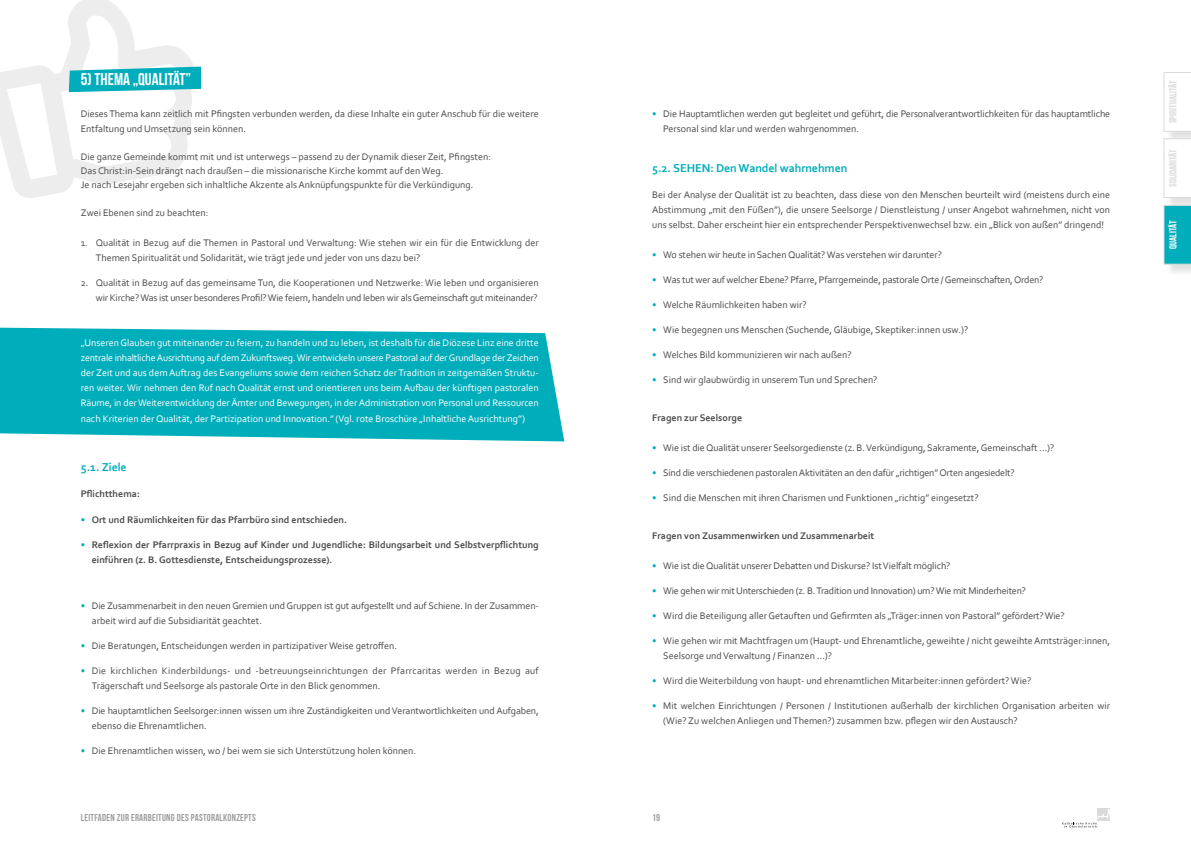
<style>
.page{position:relative;width:1191px;height:842px;background:#fff}
.page>*{position:absolute;margin:0;border:0;box-sizing:border-box;transform-origin:0 0}
.t1{font:17px "Bebas Neue";color:#fff}
.t2{font:700 12px "Corbel";letter-spacing:-.01em;color:#00adba}
.t3{font:10px/15px "Corbel";color:#4a4a49}
.t4{font:10px/15px "Corbel";color:#fff;text-align:justify}
.t5{font:10px/15px "Corbel";letter-spacing:-.02em;color:#4a4a49;text-align:right}
.t6{font:700 10px/15px "Corbel";color:#4a4a49}
.t7{font:10px/15px "Corbel";letter-spacing:.02em;color:#4a4a49}
.t8{font:10px "Bebas Neue";letter-spacing:.025em;color:#9d9d9c}
.t9{font:10px "Bebas Neue";color:#dadada}
.t10{font:10px "Bebas Neue";color:#fff}
.s1{font-weight:400;color:#00adba}
.s2{color:#00adba}
</style>
<div class="page">
<div style="left:1165px;top:74px;width:26px;height:70px;background:#000;opacity:.12"></div>
<svg style="left:1163px;top:72px;width:28px;height:60px"></svg>
<svg style="left:1062px;top:808px;width:48px;height:19px"></svg>
<div style="left:1165px;top:140px;width:26px;height:70px;background:#000;opacity:.12"></div>
<svg style="left:1163px;top:138px;width:28px;height:60px"></svg>
<div style="left:1165px;top:207px;width:26px;height:70px;background:#000;opacity:.12"></div>
<svg style="left:1163px;top:205px;width:28px;height:59px;background:#10b0bc"></svg>
<svg style="left:0;top:327px;width:564px;height:114px;background:#13b3bf"></svg>
<svg style="left:0;top:0;width:201px;height:198px"></svg>
<h1 class="t1" style="left:81px;top:70px;width:112px">5) THEMA „QUALITÄT”</h1>
<p class="t3" style="left:81px;top:106px;width:459px">Dieses Thema kann zeitlich mit Pfingsten verbunden werden, da diese Inhalte ein guter Anschub für die weitere<br>Entfaltung und Umsetzung sein können.</p>
<p class="t3" style="left:81px;top:150px;width:412px;line-height:14px">Die ganze Gemeinde kommt mit und ist unterwegs – passend zu der Dynamik dieser Zeit, Pfingsten:<br>Das Christ:in-Sein drängt nach draußen – die missionarische Kirche kommt auf den Weg.<br>Je nach Lesejahr ergeben sich inhaltliche Akzente als Anknüpfungspunkte für die Verkündigung.</p>
<p class="t3" style="left:81px;top:205px;width:129px">Zwei Ebenen sind zu beachten:</p>
<p class="t3" style="left:96px;top:235px;width:444px;text-indent:-15px">1. Qualität in Bezug auf die Themen in Pastoral und Verwaltung: Wie stehen wir ein für die Entwicklung der<br>Themen Spiritualität und Solidarität, wie trägt jede und jeder von uns dazu bei?</p>
<p class="t5" style="left:81px;top:275px;width:459px">2. Qualität in Bezug auf das gemeinsame Tun, die Kooperationen und Netzwerke: Wie leben und organisieren wir Kirche? Was ist unser besonderes Profil? Wie feiern, handeln und leben wir als Gemeinschaft gut miteinander?</p>
<p class="t4" style="left:81px;top:335px;width:459px">„Unseren Glauben gut miteinander zu feiern, zu handeln und zu leben, ist deshalb für die Diözese Linz eine dritte zentrale inhaltliche Ausrichtung auf dem Zukunftsweg. Wir entwickeln unsere Pastoral auf der Grundlage der Zeichen der Zeit und aus dem Auftrag des Evangeliums sowie dem reichen Schatz der Tradition in zeitgemäßen Struktu&shy;ren weiter. Wir nehmen den Ruf nach Qualität ernst und orientieren uns beim Aufbau der künftigen pastoralen Räume, in der Weiterentwicklung der Ämter und Bewegungen, in der Administration von Personal und Ressourcen</p>
<p class="t4" style="left:81px;top:411px;width:446px">nach Kriterien der Qualität, der Partizipation und Innovation.”(Vgl. rote Broschüre „Inhaltliche Ausrichtung”)</p>
<p class="t2" style="left:81px;top:460px;width:47px">5.1. Ziele</p>
<p class="t6" style="left:81px;top:486px;width:61px">Pflichtthema:</p>
<p class="t6" style="left:81px;top:512px;width:268px"><span class="s1">•</span> Ort und Räumlichkeiten für das Pfarrbüro sind entschieden.</p>
<p class="t6" style="left:92px;top:537px;width:448px;text-indent:-11px"><span class="s1">•</span> Reflexion der Pfarrpraxis in Bezug auf Kinder und Jugendliche: Bildungsarbeit und Selbstverpflichtung einführen (z. B. Gottesdienste, Entscheidungsprozesse).</p>
<p class="t3" style="left:92px;top:598px;width:448px;text-indent:-11px"><span class="s2">•</span> Die Zusammenarbeit in den neuen Gremien und Gruppen ist gut aufgestellt und auf Schiene. In der Zusammen&shy;arbeit wird auf die Subsidiarität geachtet.</p>
<p class="t3" style="left:81px;top:638px;width:318px"><span class="s2">•</span> Die Beratungen, Entscheidungen werden in partizipativer Weise getroffen.</p>
<p class="t7" style="left:92px;top:663px;width:448px;text-indent:-11px"><span class="s2">•</span> Die kirchlichen Kinderbildungs- und -betreuungseinrichtungen der Pfarrcaritas werden in Bezug auf<br>Trägerschaft und Seelsorge als pastorale Orte in den Blick genommen.</p>
<p class="t3" style="left:92px;top:703px;width:448px;text-indent:-11px"><span class="s2">•</span> Die hauptamtlichen Seelsorger:innen wissen um ihre Zuständigkeiten und Verantwortlichkeiten und Aufgaben, ebenso die Ehrenamtlichen.</p>
<p class="t3" style="left:81px;top:743px;width:337px"><span class="s2">•</span> Die Ehrenamtlichen wissen, wo / bei wem sie sich Unterstützung holen können.</p>
<p class="t8" style="left:81px;top:812px;width:176px">LEITFADEN ZUR ERARBEITUNG DES PASTORALKONZEPTS</p>
<p class="t3" style="left:663px;top:106px;width:448px;text-indent:-11px"><span class="s2">•</span> Die Hauptamtlichen werden gut begleitet und geführt, die Personalverantwortlichkeiten für das hauptamtliche<br>Personal sind klar und werden wahrgenommen.</p>
<p class="t2" style="left:652px;top:161px;width:197px">5.2. SEHEN: Den Wandel wahrnehmen</p>
<p class="t3" style="left:652px;top:187px;width:459px;text-align:justify">Bei der Analyse der Qualität ist zu beachten, dass diese von den Menschen beurteilt wird (meistens durch eine Abstimmung „mit den Füßen”), die unsere Seelsorge / Dienstleistung / unser Angebot wahrnehmen, nicht von uns selbst. Daher erscheint hier ein entsprechender Perspektivenwechsel bzw. ein „Blick von außen” dringend!</p>
<p class="t3" style="left:652px;top:247px;width:291px"><span class="s2">•</span> Wo stehen wir heute in Sachen Qualität? Was verstehen wir darunter?</p>
<p class="t5" style="left:652px;top:272px;width:393px"><span class="s2">•</span> Was tut wer auf welcher Ebene? Pfarre, Pfarrgemeinde, pastorale Orte / Gemeinschaften, Orden?</p>
<p class="t3" style="left:652px;top:297px;width:156px"><span class="s2">•</span> Welche Räumlichkeiten haben wir?</p>
<p class="t3" style="left:652px;top:322px;width:317px"><span class="s2">•</span> Wie begegnen uns Menschen (Suchende, Gläubige, Skeptiker:innen usw.)?</p>
<p class="t3" style="left:652px;top:347px;width:201px"><span class="s2">•</span> Welches Bild kommunizieren wir nach außen?</p>
<p class="t3" style="left:652px;top:372px;width:227px"><span class="s2">•</span> Sind wir glaubwürdig in unserem Tun und Sprechen?</p>
<p class="t6" style="left:652px;top:410px;width:91px">Fragen zur Seelsorge</p>
<p class="t3" style="left:652px;top:440px;width:404px"><span class="s2">•</span> Wie ist die Qualität unserer Seelsorgedienste (z. B. Verkündigung, Sakramente, Gemeinschaft …)?</p>
<p class="t5" style="left:652px;top:465px;width:364px"><span class="s2">•</span> Sind die verschiedenen pastoralen Aktivitäten an den dafür „richtigen” Orten angesiedelt?</p>
<p class="t3" style="left:652px;top:490px;width:328px"><span class="s2">•</span> Sind die Menschen mit ihren Charismen und Funktionen „richtig” eingesetzt?</p>
<p class="t6" style="left:652px;top:528px;width:224px">Fragen von Zusammenwirken und Zusammenarbeit</p>
<p class="t3" style="left:652px;top:558px;width:300px"><span class="s2">•</span> Wie ist die Qualität unserer Debatten und Diskurse? Ist Vielfalt möglich?</p>
<p class="t5" style="left:652px;top:583px;width:375px"><span class="s2">•</span> Wie gehen wir mit Unterschieden (z. B. Tradition und Innovation) um? Wie mit Minderheiten?</p>
<p class="t3" style="left:652px;top:608px;width:414px"><span class="s2">•</span> Wird die Beteiligung aller Getauften und Gefirmten als „Träger:innen von Pastoral” gefördert? Wie?</p>
<p class="t3" style="left:663px;top:633px;width:448px;text-indent:-11px"><span class="s2">•</span> Wie gehen wir mit Machtfragen um (Haupt- und Ehrenamtliche, geweihte / nicht geweihte Amtsträger:innen,<br>Seelsorge und Verwaltung / Finanzen …)?</p>
<p class="t3" style="left:652px;top:673px;width:380px"><span class="s2">•</span> Wird die Weiterbildung von haupt- und ehrenamtlichen Mitarbeiter:innen gefördert? Wie?</p>
<p class="t3" style="left:663px;top:698px;width:448px;text-indent:-11px"><span class="s2">•</span> Mit welchen Einrichtungen / Personen / Institutionen außerhalb der kirchlichen Organisation arbeiten wir (Wie? Zu welchen Anliegen und Themen?) zusammen bzw. pflegen wir den Austausch?</p>
<p class="t8" style="left:652px;top:812px;width:9px">19</p>
<p class="t9" style="left:1167px;top:123px;width:44px;rotate:-90deg">SPIRITUALITÄT</p>
<p class="t9" style="left:1167px;top:187px;width:39px;rotate:-90deg">SOLIDARITÄT</p>
<p class="t10" style="left:1167px;top:249px;width:29px;rotate:-90deg">QUALITÄT</p>
</div>
